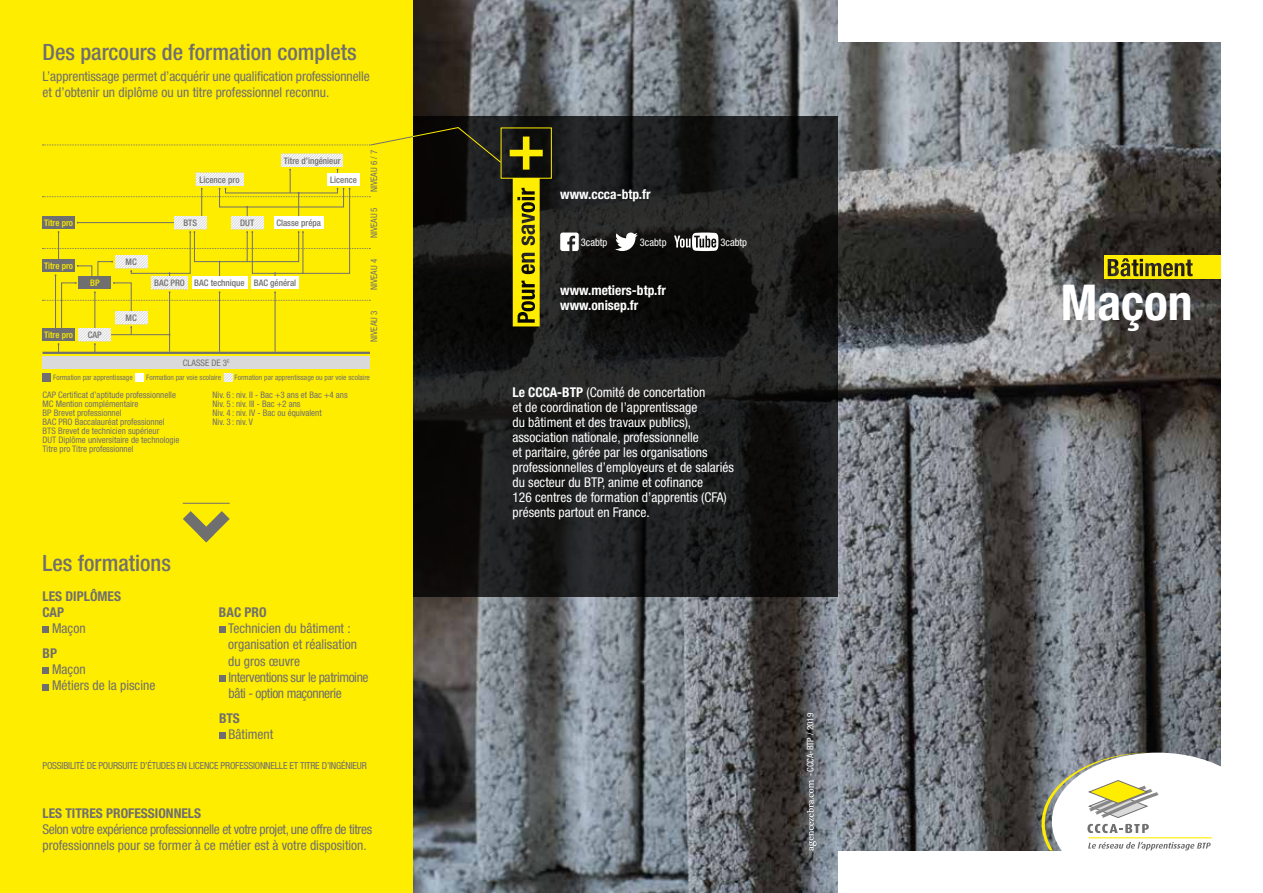
<style>
.page{position:relative;width:1263px;height:893px;background:#fff}
.page>*{position:absolute;margin:0;border:0;box-sizing:border-box;transform-origin:0 0}
.t1{font:700 condensed 49.5px "Helvetica Neue";color:#fff}
.t2{font:500 condensed 22.5px "Helvetica Neue";color:#706f6f}
.t3{font:condensed 13.5px/15px "Helvetica Neue";color:#fff}
.t4{font:condensed 13.5px/16.2px "Helvetica Neue";color:#706f6f}
.t5{font:condensed 13.5px/16.2px "Helvetica Neue";letter-spacing:-.03em;color:#706f6f}
.t6{font:700 condensed 13.5px/16.2px "Helvetica Neue";color:#706f6f}
.t7{font:700 condensed 13.5px/15px "Helvetica Neue";color:#fff}
.t8{font:condensed 10.5px "Helvetica Neue";color:#fff}
.t9{font:condensed 9.75px "Helvetica Neue";letter-spacing:-.02em;color:#706f6f}
.t10{font:condensed 9px/9px "Helvetica Neue";color:#706f6f}
.t11{font:500 condensed 9px "Helvetica Neue";color:#706f6f}
.t12{font:500 condensed 9px "Helvetica Neue";color:#ffed00}
.t13{font:condensed 9px "Helvetica Neue";color:#fff}
.t14{font:condensed 7.5px "Helvetica Neue";color:#706f6f}
.s1{font-weight:700}
</style>
<div class="page">
<img style="left:412px;top:0;width:426px;height:893px">
<img style="left:838px;top:43px;width:382px;height:807px">
<svg style="left:412px;top:116px;width:426px;height:480px;background:#191a19"></svg>
<svg style="left:560px;top:233px;width:19px;height:18px"></svg>
<svg style="left:674px;top:233px;width:44px;height:18px"></svg>
<svg style="left:615px;top:233px;width:23px;height:18px"></svg>
<div style="left:501px;top:128px;width:51px;height:51px;border:1px solid #ffed00"></div>
<svg style="left:510px;top:137px;width:33px;height:33px"></svg>
<div style="left:1052px;top:753px;width:211px;height:137px;background:#fff;border-radius:50%"></div>
<svg style="left:1042px;top:753px;width:169px;height:98px"></svg>
<hr style="left:1088px;top:837px;width:124px;height:1px;background:#ffed00">
<svg style="left:807px;top:780px;width:9px;height:70px"></svg>
<div style="left:0;top:0;width:412px;height:893px;background:#ffed00"></div>
<hr style="left:43px;top:352px;width:327px;height:2px;background:#706f6f">
<div style="left:43px;top:356px;width:327px;height:12px;background:#dadada"></div>
<div style="left:43px;top:373px;width:8px;height:9px;background:#706f6f"></div>
<div style="left:136px;top:373px;width:8px;height:9px;background:#fff"></div>
<svg style="left:224px;top:373px;width:9px;height:9px"></svg>
<svg style="left:43px;top:127px;width:459px;height:226px"></svg>
<div style="left:1103px;top:255px;width:117px;height:24px;background:#ffed00"></div>
<img style="left:1108px;top:258px;width:84px;height:18px">
<svg style="left:513px;top:178px;width:27px;height:148px;background:#c3b604"></svg>
<hr style="left:183px;top:503px;width:47px;height:1px;background:#706f6f">
<svg style="left:183px;top:511px;width:47px;height:31px"></svg>
<svg style="left:43px;top:627px;width:6px;height:6px"></svg>
<svg style="left:43px;top:668px;width:6px;height:6px"></svg>
<svg style="left:43px;top:684px;width:6px;height:6px"></svg>
<svg style="left:219px;top:627px;width:6px;height:6px"></svg>
<div style="left:219px;top:675px;width:6px;height:7px;background:#706f6f"></div>
<div style="left:219px;top:732px;width:6px;height:7px;background:#706f6f"></div>
<h2 class="t2" style="left:43px;top:39px;width:316px">Des parcours de formation complets</h2>
<h3 class="t4" style="left:43px;top:68px;width:329px">L’apprentissage permet d’acquérir une qualification professionnelle et d’obtenir un diplôme ou un titre professionnel reconnu.</h3>
<p class="t11" style="left:284px;top:155px;width:58px">Titre d’ingénieur</p>
<p class="t11" style="left:199px;top:174px;width:42px">Licence pro</p>
<p class="t11" style="left:330px;top:174px;width:28px">Licence</p>
<p class="t12" style="left:44px;top:218px;width:30px">Titre pro</p>
<p class="t11" style="left:183px;top:218px;width:15px">BTS</p>
<p class="t11" style="left:240px;top:218px;width:16px">DUT</p>
<p class="t11" style="left:276px;top:218px;width:46px">Classe prépa</p>
<p class="t12" style="left:44px;top:261px;width:30px">Titre pro</p>
<p class="t12" style="left:90px;top:278px;width:11px">BP</p>
<p class="t12" style="left:44px;top:330px;width:30px">Titre pro</p>
<p class="t11" style="left:88px;top:330px;width:15px">CAP</p>
<p class="t11" style="left:126px;top:257px;width:13px">MC</p>
<p class="t11" style="left:126px;top:313px;width:13px">MC</p>
<p class="t11" style="left:154px;top:278px;width:92px">BAC PRO BAC technique</p>
<p class="t11" style="left:254px;top:278px;width:44px">BAC général</p>
<p class="t10" style="left:183px;top:358px;width:48px">CLASSE DE 3<sup>E</sup></p>
<p class="t10" style="left:369px;top:192px;width:43px;rotate:-90deg">NIVEAU 6 / 7</p>
<p class="t10" style="left:369px;top:238px;width:32px;rotate:-90deg">NIVEAU 5</p>
<p class="t10" style="left:369px;top:290px;width:32px;rotate:-90deg">NIVEAU 4</p>
<p class="t10" style="left:369px;top:342px;width:32px;rotate:-90deg">NIVEAU 3</p>
<p class="t14" style="left:53px;top:373px;width:81px">Formation par apprentissage</p>
<p class="t14" style="left:146px;top:373px;width:76px">Formation par voie scolaire</p>
<p class="t14" style="left:235px;top:373px;width:137px">Formation par apprentissage ou par voie scolaire</p>
<p class="t10" style="left:43px;top:390px;width:139px">CAP Certificat d’aptitude professionnelle MC Mention complémentaire<br>BP Brevet professionnel<br>BAC PRO Baccalauréat professionnel BTS Brevet de technicien supérieur<br>DUT Diplôme universitaire de technologie Titre pro Titre professionnel</p>
<p class="t10" style="left:213px;top:390px;width:137px">Niv. 6 : niv. II - Bac +3 ans et Bac +4 ans<br>Niv. 5 : niv. III - Bac +2 ans<br>Niv. 4 : niv. IV - Bac ou équivalent<br>Niv. 3 : niv. V</p>
<h2 class="t2" style="left:43px;top:549px;width:130px">Les formations</h2>
<h3 class="t6" style="left:43px;top:588px;width:80px">LES DIPLÔMES<br>CAP</h3>
<h3 class="t4" style="left:52px;top:620px;width:35px">Maçon</h3>
<h3 class="t6" style="left:43px;top:645px;width:16px">BP</h3>
<h3 class="t4" style="left:52px;top:661px;width:105px">Maçon<br>Métiers de la piscine</h3>
<h3 class="t6" style="left:219px;top:604px;width:49px">BAC PRO</h3>
<h3 class="t4" style="left:228px;top:620px;width:142px">Technicien du bâtiment : organisation et réalisation du gros œuvre<br>Interventions sur le patrimoine bâti - option maçonnerie</h3>
<h3 class="t6" style="left:219px;top:710px;width:22px">BTS</h3>
<h3 class="t4" style="left:229px;top:726px;width:46px">Bâtiment</h3>
<p class="t9" style="left:43px;top:760px;width:326px">POSSIBILITÉ DE POURSUITE D’ÉTUDES EN LICENCE PROFESSIONNELLE ET TITRE D’INGÉNIEUR</p>
<h3 class="t6" style="left:43px;top:805px;width:160px">LES TITRES PROFESSIONNELS</h3>
<h3 class="t5" style="left:43px;top:821px;width:331px">Selon votre expérience professionnelle et votre projet, une offre de titres professionnels pour se former à ce métier est à votre disposition.</h3>
<h3 class="t7" style="left:560px;top:187px;width:92px">www.ccca-btp.fr</h3>
<p class="t8" style="left:581px;top:236px;width:28px">3cabtp</p>
<p class="t8" style="left:640px;top:236px;width:28px">3cabtp</p>
<p class="t8" style="left:720px;top:236px;width:28px">3cabtp</p>
<h3 class="t7" style="left:560px;top:282px;width:107px">www.metiers-btp.fr www.onisep.fr</h3>
<p class="t3" style="left:512px;top:385px;width:223px"><span class="s1">Le CCCA-BTP</span> (Comité de concertation<br>et de coordination de l’apprentissage<br>du bâtiment et des travaux publics), association nationale, professionnelle<br>et paritaire, gérée par les organisations professionnelles d’employeurs et de salariés du secteur du BTP, anime et cofinance<br>126 centres de formation d’apprentis (CFA) présents partout en France.</p>
<p class="t13" style="left:805px;top:776px;width:65px;rotate:-90deg">-CCCA-BTP / 2019</p>
<h1 class="t1" style="left:1061px;top:273px;width:133px">Maçon</h1>
</div>
